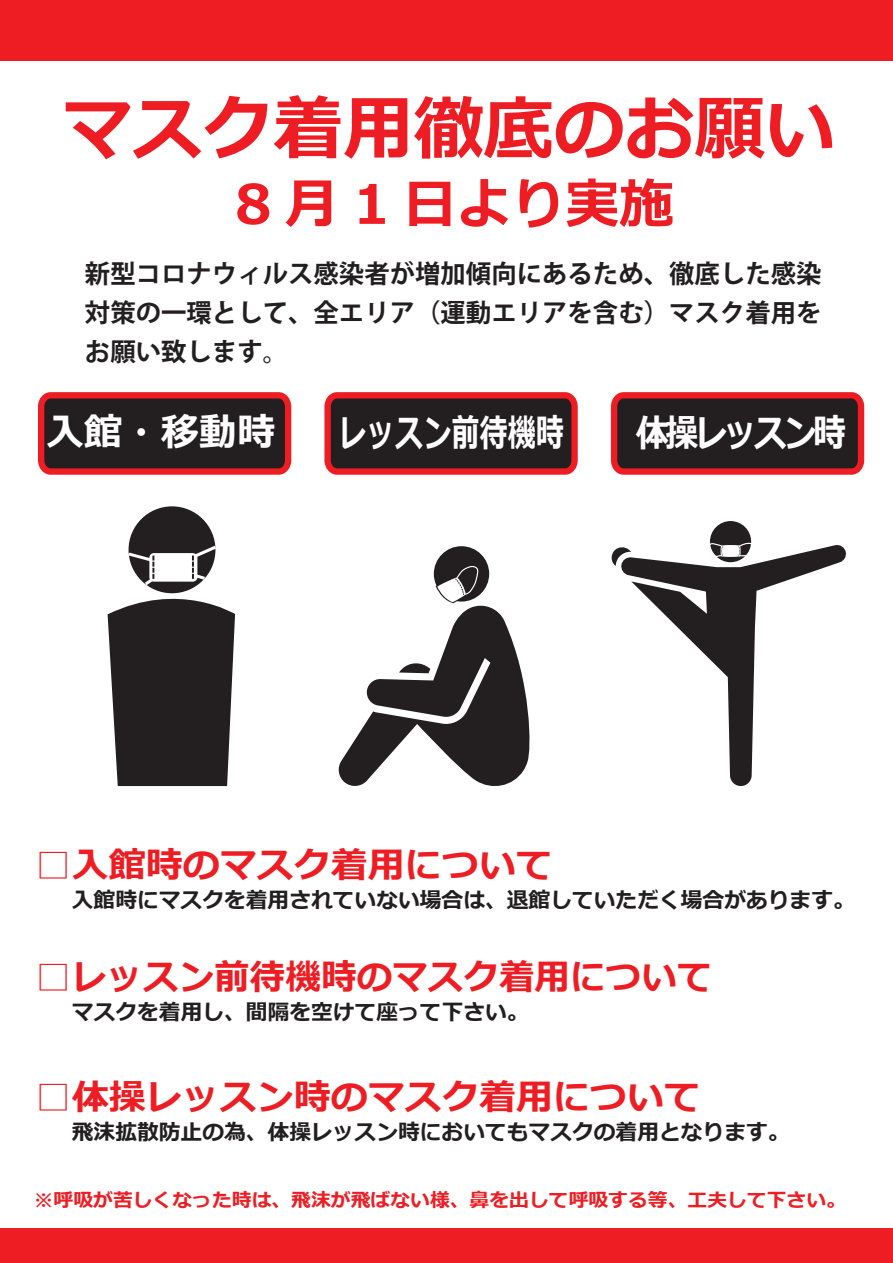
<style>
.page{position:relative;width:893px;height:1263px;background:#fff}
.page>*{position:absolute;margin:0;border:0;box-sizing:border-box;transform-origin:0 0}
.t1{font:700 70.2px "Meiryo";color:#ee1d23}
.t2{font:700 54.15px "Meiryo";color:#ee1d23}
.t3{font:700 38.1px "Meiryo";color:#fff;scale:.74 1}
.t4{font:700 38.1px "Meiryo";letter-spacing:-.1em;color:#fff;scale:.86 1}
.t5{font:700 38.1px "Meiryo";color:#fff}
.t6{font:700 35.55px "Meiryo";color:#ee1d23;scale:1.04 1}
.t7{font:700 25.35px/39px "Koz Go Pro";color:#231f20;text-align:justify}
.t8{font:700 21.75px "Meiryo";color:#231f20}
.t9{font:700 19.05px "Meiryo";color:#ee1d23;scale:1.04 1}
</style>
<div class="page">
<svg style="left:38px;top:392px;width:254px;height:83px;background:#4c2224"></svg>
<svg style="left:610px;top:392px;width:255px;height:83px;background:#4d2426"></svg>
<div style="left:0;top:0;width:893px;height:61px;background:#ee1d23"></div>
<div style="left:0;top:1228px;width:893px;height:35px;background:#ee1d23"></div>
<div style="left:129px;top:506px;width:86px;height:87px;background:#231f20;border-radius:50%"></div>
<svg style="left:108px;top:544px;width:127px;height:242px"></svg>
<svg style="left:324px;top:392px;width:254px;height:83px;background:#4c2224"></svg>
<svg style="left:611px;top:547px;width:9px;height:19px"></svg>
<div style="left:710px;top:521px;width:41px;height:41px;background:#231f20;border-radius:50%"></div>
<svg style="left:620px;top:545px;width:226px;height:241px"></svg>
<svg style="left:708px;top:540px;width:48px;height:20px"></svg>
<div style="left:434px;top:546px;width:55px;height:55px;background:#231f20;border-radius:50%"></div>
<svg style="left:338px;top:565px;width:192px;height:221px"></svg>
<h1 class="t1" style="left:62px;top:80px;width:774px">マスク着用徹底のお願い</h1>
<h2 class="t2" style="left:235px;top:166px;width:440px">8 月 1 日より実施</h2>
<p class="t7" style="left:85px;top:256px;width:738px">新型コロナウィルス感染者が増加傾向にあるため、徹底した感染対策の一環として、全エリア（運動エリアを含む）マスク着用をお願い致します。</p>
<h3 class="t5" style="left:46px;top:405px;width:231px">入館・移動時</h3>
<h3 class="t4" style="left:636px;top:406px;width:246px">体操レッスン時</h3>
<h3 class="t3" style="left:339px;top:406px;width:306px">レッスン前待機時</h3>
<h3 class="t6" style="left:35px;top:840px;width:500px">□入館時のマスク着用について</h3>
<p class="t8" style="left:72px;top:885px;width:785px">入館時にマスクを着用されていない場合は、退館していただく場合があります。</p>
<h3 class="t6" style="left:35px;top:952px;width:653px">□レッスン前待機時のマスク着用について</h3>
<p class="t8" style="left:72px;top:997px;width:458px">マスクを着用し、間隔を空けて座って下さい。</p>
<h3 class="t6" style="left:35px;top:1072px;width:642px">□体操レッスン時のマスク着用について</h3>
<p class="t8" style="left:72px;top:1117px;width:719px">飛沫拡散防止の為、体操レッスン時においてもマスクの着用となります。</p>
<p class="t9" style="left:34px;top:1187px;width:783px">※呼吸が苦しくなった時は、飛沫が飛ばない様、鼻を出して呼吸する等、工夫して下さい。</p>
</div>
